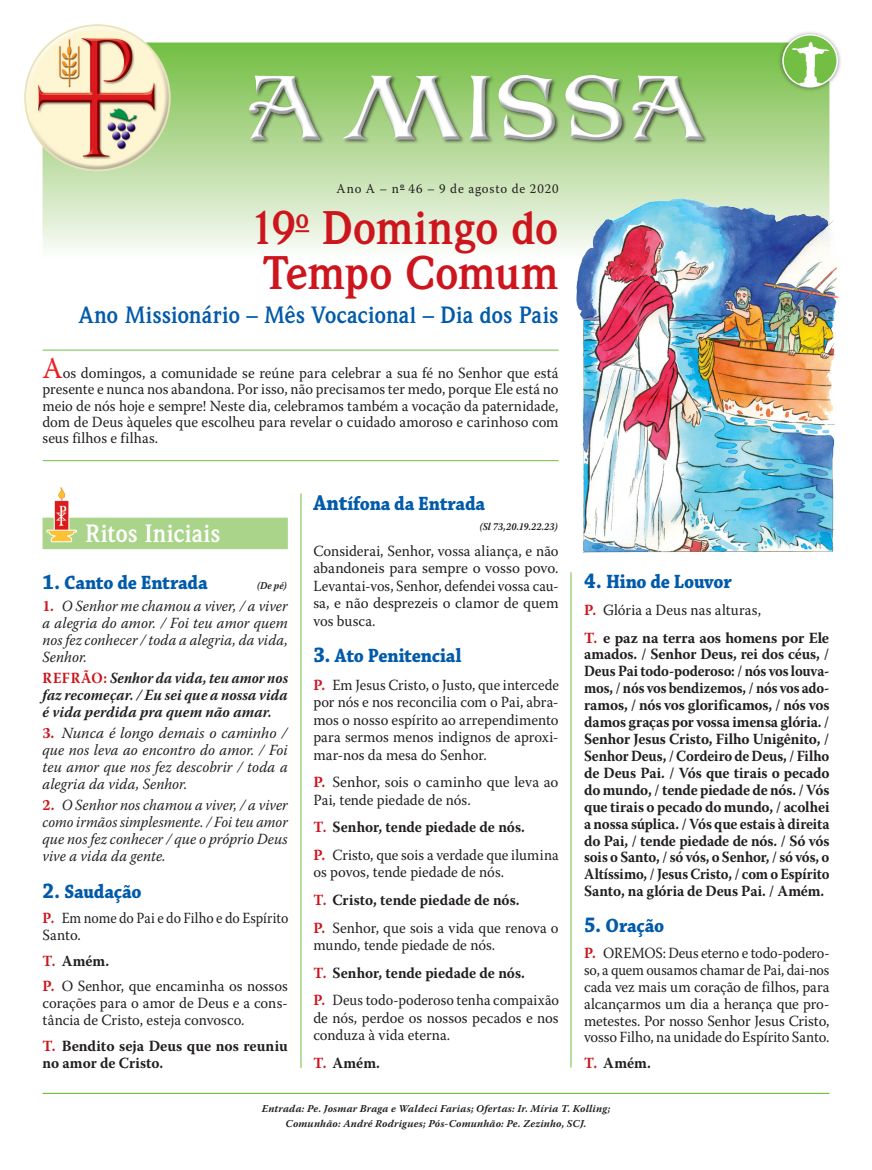
<style>
.page{position:relative;width:872px;height:1170px;background:#fff}
.page>*{position:absolute;margin:0;border:0;box-sizing:border-box;transform-origin:0 0}
.Título_da_Missa_maio{font:700 48px/45px "Weidemann IT Cby BT";letter-spacing:-.015em;color:#cd151d;scale:.95 1}
.Divisões{font:700 25.5px "Weidemann IT Cby BT";color:#fff;scale:.95 1}
.Título_da_Missa_meno{font:700 24px "Weidemann IT Cby BT";color:#015aaa;scale:.95 1}
.Itens{font:700 20.25px "Chaparral Pro";letter-spacing:-.01em;color:#015aaa;scale:.91 1}
.Texto_TODOS{font:700 15.45px/17px "Warnock Pro";letter-spacing:-.005em;color:#231f20}
.Texto_NORMAL{font:15.45px/17.4px "Warnock Pro";color:#231f20;text-align:justify;scale:.93 1}
.Box_Início{font:15.45px/16.2px "Warnock Pro";letter-spacing:.005em;color:#231f20;text-align:justify;scale:.95 1}
.Texto_CANTOS{font:italic 15.45px/17px "Warnock Pro";letter-spacing:.005em;color:#231f20;text-align:justify;scale:.95 1}
.Texto_NORMAL-2{font:15.45px/17px "Warnock Pro";color:#231f20;text-align:justify;scale:.95 1}
.Texto_NORMAL_sem_lei{font:15.45px/17.4px "Warnock Pro";letter-spacing:-.005em;color:#231f20;text-align:justify;scale:.95 1}
.Texto_CANTOS-2{font:italic 15.45px/17px "Warnock Pro";letter-spacing:.005em;color:#231f20;text-align:justify}
.Texto_REFRÃO{font:italic 700 15.45px/17px "Warnock Pro";letter-spacing:.005em;color:#231f20;text-align:justify;scale:.91 1}
.Texto_NORMAL-3{font:700 15.45px "Warnock Pro";letter-spacing:-.005em;color:#231f20;scale:.95 1}
.Texto_NORMAL-4{font:15.45px/17.4px "Warnock Pro";color:#231f20;scale:.94 1}
.Texto_NORMAL-5{font:15.45px/17.4px "Warnock Pro";color:#231f20}
.Texto_NORMAL-6{font:15.45px/17px "Warnock Pro";color:#231f20;scale:.9 1}
.Texto_TODOS-2{font:700 15.45px "Warnock Pro";letter-spacing:-.005em;color:#231f20;scale:.95 1}
.Data{font:13.5px "Warnock Pro";letter-spacing:.065em;color:#231f20;scale:.95 1}
.Crédito_das_Músicas{font:italic 700 10.5px/15px "Warnock Pro";letter-spacing:.02em;color:#231f20;text-align:center}
.Itens-2{font:italic 700 10.5px "Warnock Pro";letter-spacing:.01em;color:#231f20;scale:.91 1}
.s1{font-size:30px;color:#ee1d23}
.s2{font-size:22.5px}
.s3{font-weight:700;font-style:normal;color:#cd151d}
.s4{font-style:normal;color:#cd151d}
.s5{font-weight:700;color:#cd151d}
.s6{color:#cd151d}
</style>
<div class="page">
<svg style="left:43px;top:43px;width:786px;height:206px"></svg>
<img style="left:243px;top:69px;width:466px;height:77px">
<div style="left:777px;top:30px;width:65px;height:62px;background:#231f20;opacity:.5"></div>
<svg style="left:783px;top:35px;width:54px;height:52px"></svg>
<img style="left:783px;top:42px;width:54px;height:45px">
<div style="left:782px;top:34px;width:56px;height:53px;border:2px solid #fff;border-radius:50%"></div>
<div style="left:43px;top:517px;width:245px;height:32px;background:#aad489"></div>
<img style="left:47px;top:487px;width:30px;height:55px">
<svg style="left:295px;top:230px;width:14px;height:2px"></svg>
<hr style="left:43px;top:350px;width:515px;height:1px;background:#71bf44">
<hr style="left:43px;top:460px;width:515px;height:1px;background:#71bf44">
<hr style="left:43px;top:1092px;width:786px;height:1px;background:#71bf44">
<hr style="left:570px;top:572px;width:1px;height:495px;background:#71bf44">
<img style="left:569px;top:173px;width:270px;height:380px">
<hr style="left:300px;top:493px;width:1px;height:574px;background:#71bf44">
<img style="left:24px;top:24px;width:156px;height:155px">
<p class="Data" style="left:336px;top:180px;width:235px">Ano A – n<sup>o</sup> 46 – 9 de agosto de 2020</p>
<p class="Título_da_Missa_maio" style="left:250px;top:204px;width:326px">19<sup>o</sup> Domingo do<br>Tempo Comum</p>
<p class="Título_da_Missa_meno" style="left:79px;top:300px;width:507px">Ano Missionário – Mês Vocacional – Dia dos Pais</p>
<p class="Box_Início" style="left:43px;top:364px;width:545px"><span class="s1">A</span>os domingos, a comunidade se reúne para celebrar a sua fé no Senhor que está presente e nunca nos abandona. Por isso, não precisamos ter medo, porque Ele está no meio de nós hoje e sempre! Neste dia, celebramos também a vocação da paternidade, dom de Deus àqueles que escolheu para revelar o cuidado amoroso e carinhoso com seus filhos e filhas.</p>
<p class="Divisões" style="left:85px;top:518px;width:144px">Ritos Iniciais</p>
<p class="Itens" style="left:43px;top:571px;width:183px"><span class="s2">1.</span> Canto de Entrada</p>
<p class="Itens-2" style="left:257px;top:579px;width:34px">(De pé)</p>
<p class="Texto_CANTOS" style="left:43px;top:596px;width:260px"><span class="s3">1.</span> O Senhor me chamou a viver, / a viver a alegria do amor. / Foi teu amor quem nos fez conhecer / toda a alegria, da vida, Senhor.</p>
<p class="Texto_REFRÃO" style="left:43px;top:669px;width:271px"><span class="s4">REFRÃO:</span> Senhor da vida, teu amor nos faz recomeçar. / Eu sei que a nossa vida é vida perdida pra quem não amar.</p>
<p class="Texto_CANTOS-2" style="left:43px;top:724px;width:247px"><span class="s3">3.</span> Nunca é longo demais o caminho / que nos leva ao encontro do amor. / Foi teu amor que nos fez descobrir / toda a alegria da vida, Senhor.</p>
<p class="Texto_CANTOS" style="left:43px;top:796px;width:260px"><span class="s3">2.</span> O Senhor nos chamou a viver, / a viver como irmãos simplesmente. / Foi teu amor que nos fez conhecer / que o próprio Deus vive a vida da gente.</p>
<p class="Itens" style="left:43px;top:879px;width:110px"><span class="s2">2.</span> Saudação</p>
<p class="Texto_NORMAL-6" style="left:43px;top:909px;width:275px"><span class="s5">P.</span> Em nome do Pai e do Filho e do Espírito<br>Santo.</p>
<p class="Texto_TODOS-2" style="left:43px;top:951px;width:71px"><span class="s6">T.</span> Amém.</p>
<p class="Texto_NORMAL-2" style="left:43px;top:977px;width:260px"><span class="s5">P.</span> O Senhor, que encaminha os nossos corações para o amor de Deus e a cons&shy;tância de Cristo, esteja convosco.</p>
<p class="Texto_TODOS" style="left:43px;top:1036px;width:247px"><span class="s6">T.</span> Bendito seja Deus que nos reuniu no amor de Cristo.</p>
<p class="Itens" style="left:313px;top:492px;width:190px"><span class="s2">Ant</span>ífona da Entrada</p>
<p class="Itens-2" style="left:480px;top:520px;width:87px">(Sl 73,20.19.22.23)</p>
<p class="Texto_NORMAL_sem_lei" style="left:313px;top:541px;width:260px">Considerai, Senhor, vossa aliança, e não abandoneis para sempre o vosso povo.<br>Levantai-vos, Senhor, defendei vossa cau&shy;sa, e não desprezeis o clamor de quem vos busca.</p>
<p class="Itens" style="left:313px;top:644px;width:164px"><span class="s2">3.</span> Ato Penitencial</p>
<p class="Texto_NORMAL" style="left:313px;top:675px;width:265px"><span class="s5">P.</span> Em Jesus Cristo, o Justo, que intercede por nós e nos reconcilia com o Pai, abra&shy;mos o nosso espírito ao arrependimento para sermos menos indignos de aproxi&shy;mar-nos da mesa do Senhor.</p>
<p class="Texto_NORMAL-5" style="left:313px;top:773px;width:247px"><span class="s5">P.</span> Senhor, sois o caminho que leva ao<br>Pai, tende piedade de nós.</p>
<p class="Texto_NORMAL-3" style="left:313px;top:817px;width:224px"><span class="s6">T.</span> Senhor, tende piedade de nós.</p>
<p class="Texto_NORMAL-4" style="left:313px;top:845px;width:263px"><span class="s5">P.</span> Cristo, que sois a verdade que ilumina os povos, tende piedade de nós.</p>
<p class="Texto_NORMAL-3" style="left:313px;top:890px;width:218px"><span class="s6">T.</span> Cristo, tende piedade de nós.</p>
<p class="Texto_NORMAL-2" style="left:313px;top:918px;width:260px;line-height:17.4px"><span class="s5">P.</span> Senhor, que sois a vida que renova o mundo, tende piedade de nós.</p>
<p class="Texto_NORMAL-3" style="left:313px;top:963px;width:224px"><span class="s6">T.</span> Senhor, tende piedade de nós.</p>
<p class="Texto_NORMAL" style="left:313px;top:991px;width:266px"><span class="s5">P.</span> Deus todo-poderoso tenha compaixão de nós, perdoe os nossos pecados e nos conduza à vida eterna.</p>
<p class="Texto_NORMAL-3" style="left:313px;top:1053px;width:71px"><span class="s6">T.</span> Amém.</p>
<p class="Itens" style="left:584px;top:570px;width:164px"><span class="s2">4.</span> Hino de Louvor</p>
<p class="Texto_NORMAL-2" style="left:584px;top:601px;width:188px"><span class="s5">P.</span> Glória a Deus nas alturas,</p>
<p class="Texto_TODOS" style="left:584px;top:628px;width:247px;text-align:justify"><span class="s6">T.</span> e paz na terra aos homens por Ele amados. / Senhor Deus, rei dos céus, / Deus Pai todo-poderoso: / nós vos louva&shy;mos, / nós vos bendizemos, / nós vos ado&shy;ramos, / nós vos glorificamos, / nós vos damos graças por vossa imensa glória. / Senhor Jesus Cristo, Filho Unigênito, / Senhor Deus, / Cordeiro de Deus, / Filho de Deus Pai. / Vós que tirais o pecado do mundo, / tende piedade de nós. / Vós que tirais o pecado do mundo, / acolhei a nossa súplica. / Vós que estais à direita do Pai, / tende piedade de nós. / Só vós sois o Santo, / só vós, o Senhor, / só vós, o Altíssimo, / Jesus Cristo, / com o Espírito Santo, na glória de Deus Pai. / Amém.</p>
<p class="Itens" style="left:584px;top:914px;width:89px"><span class="s2">5.</span> Oração</p>
<p class="Texto_NORMAL" style="left:584px;top:943px;width:265px;line-height:17px"><span class="s5">P.</span> OREMOS: Deus eterno e todo-podero&shy;so, a quem ousamos chamar de Pai, dai-nos cada vez mais um coração de filhos, para alcançarmos um dia a herança que pro&shy;metestes. Por nosso Senhor Jesus Cristo, vosso Filho, na unidade do Espírito Santo.</p>
<p class="Texto_TODOS-2" style="left:584px;top:1053px;width:71px"><span class="s6">T.</span> Amém.</p>
<p class="Crédito_das_Músicas" style="left:262px;top:1101px;width:350px">Entrada: Pe. Josmar Braga e Waldeci Farias; Ofertas: Ir. Míria T. Kolling;<br>Comunhão: André Rodrigues; Pós-Comunhão: Pe. Zezinho, SCJ.</p>
</div>
